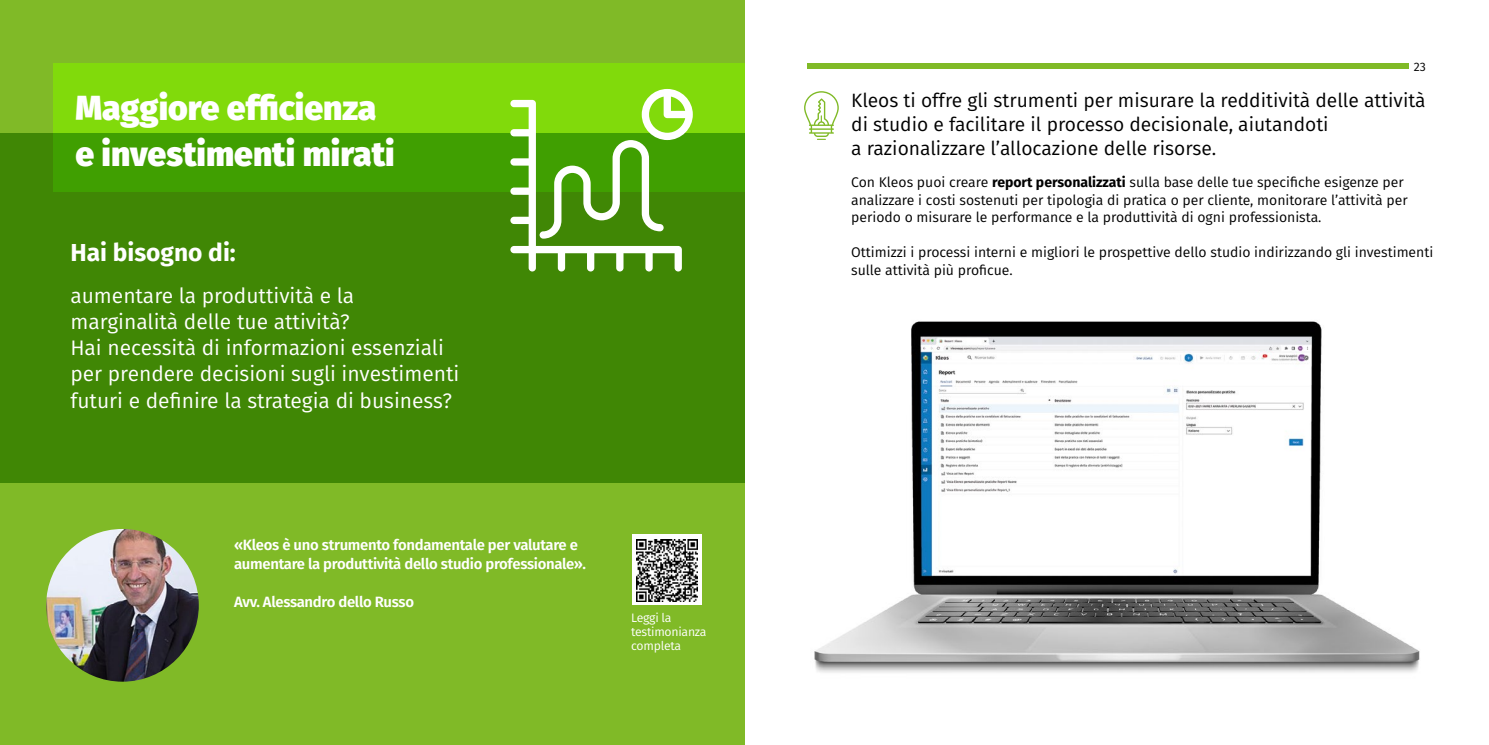
<style>
.page{position:relative;width:1489px;height:745px;background:#fff}
.page>*{position:absolute;margin:0;border:0;box-sizing:border-box;transform-origin:0 0}
.t1{font:900 33.6px/45.5px "Fira Sans";color:#fff}
.t2{font:700 24.5px "Fira Sans";color:#fff}
.t3{font:21px/26.2px "Fira Sans";color:#fff}
.t4{font:19.25px/24.2px "Fira Sans";color:#000}
.t5{font:600 14.88px/19.2px "Fira Sans";letter-spacing:-.02em;color:#fff}
.t6{font:14px/17.5px "Fira Sans";color:#000}
.t7{font:12.25px/14px "Fira Sans";letter-spacing:-.02em;color:#fff}
.t8{font:12.25px "Fira Sans";color:#000}
.s1{font-weight:700}
</style>
<div class="page">
<img style="left:814px;top:321px;width:606px;height:352px">
<div style="left:0;top:0;width:744px;height:744px;background:#80ba27"></div>
<div style="left:53px;top:63px;width:691px;height:128px;background:#81da0b"></div>
<div style="left:0;top:134px;width:744px;height:348px;background:linear-gradient(to bottom,#409303,#408206)"></div>
<div style="left:632px;top:534px;width:69px;height:70px;background:#fff"></div>
<img style="left:46px;top:528px;width:153px;height:153px;border-radius:76px">
<img style="left:636px;top:539px;width:61px;height:62px">
<svg style="left:510px;top:89px;width:182px;height:182px"></svg>
<svg style="left:804px;top:91px;width:34px;height:49px"></svg>
<div style="left:807px;top:63px;width:601px;height:5px;background:#80ba27"></div>
<h1 class="t1" style="left:75px;top:83px;width:321px">Maggiore efficienza e investimenti mirati</h1>
<h2 class="t2" style="left:70px;top:232px;width:167px">Hai bisogno di:</h2>
<h3 class="t3" style="left:70px;top:281px;width:390px">aumentare la produttività e la marginalità delle tue attività?<br>Hai necessità di informazioni essenziali per prendere decisioni sugli investimenti futuri e definire la strategia di business?</h3>
<p class="t5" style="left:234px;top:533px;width:353px">«Kleos è uno strumento fondamentale per valutare e aumentare la produttività dello studio professionale».</p>
<p class="t5" style="left:234px;top:591px;width:182px">Avv. Alessandro dello Russo</p>
<p class="t7" style="left:631px;top:610px;width:77px">Leggi la testimonianza completa</p>
<p class="t8" style="left:1413px;top:58px;width:14px">23</p>
<h3 class="t4" style="left:851px;top:88px;width:576px">Kleos ti offre gli strumenti per misurare la redditività delle attività di studio e facilitare il processo decisionale, aiutandoti<br>a razionalizzare l’allocazione delle risorse.</h3>
<p class="t6" style="left:851px;top:173px;width:558px">Con Kleos puoi creare <span class="s1">report personalizzati</span> sulla base delle tue specifiche esigenze per analizzare i costi sostenuti per tipologia di pratica o per cliente, monitorare l’attività per periodo o misurare le performance e la produttività di ogni professionista.</p>
<p class="t6" style="left:851px;top:243px;width:583px">Ottimizzi i processi interni e migliori le prospettive dello studio indirizzando gli investimenti sulle attività più proficue.</p>
</div>
